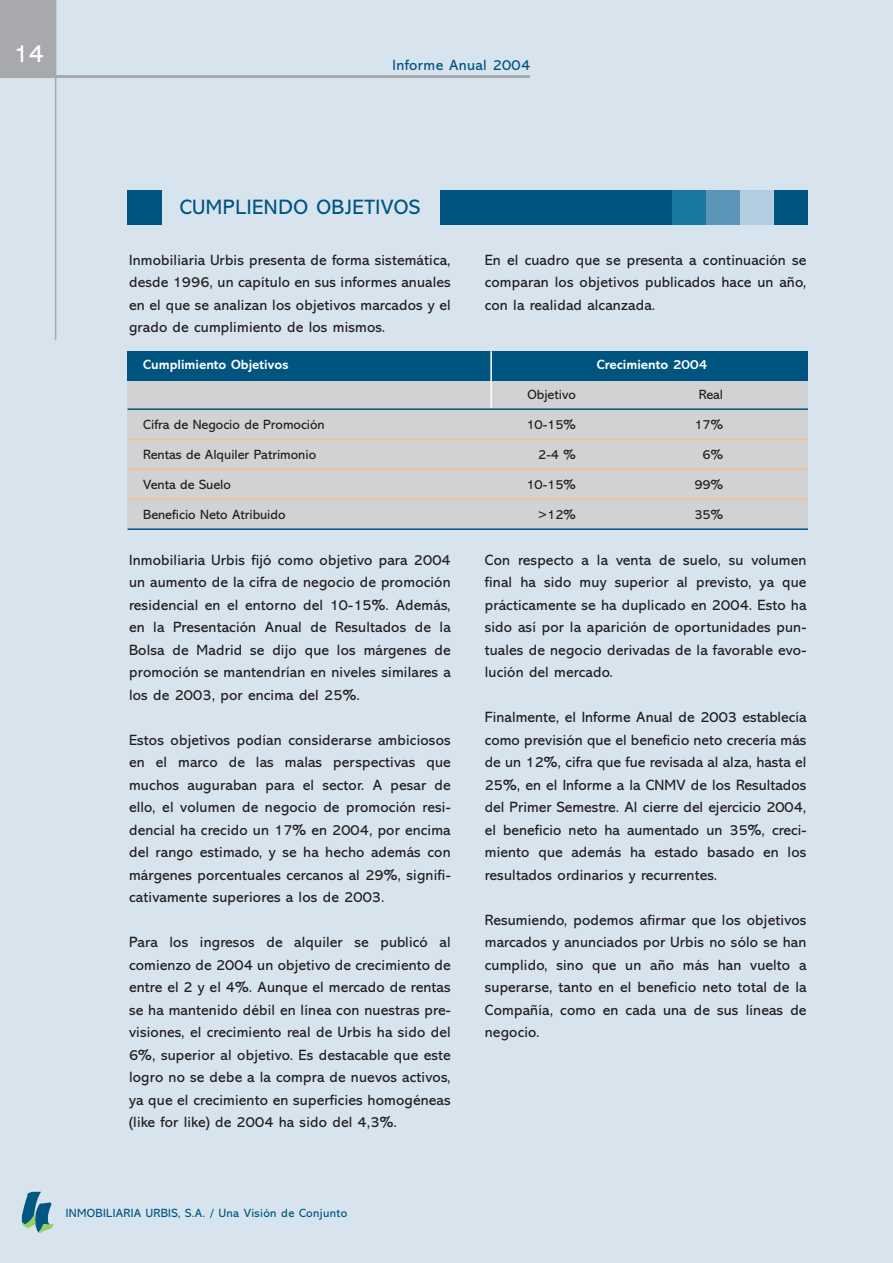
<style>
.page{position:relative;width:893px;height:1263px;background:#d7e4ee}
.page>*{position:absolute;margin:0;border:0;box-sizing:border-box;transform-origin:0 0}
.t1{font:25.5px "Abadi";color:#fff}
.t2{font:21px "Abadi";letter-spacing:.03em;color:#005480}
.t3{font:15px/22.5px "Abadi";letter-spacing:.01em;color:#231f20;text-align:justify}
.t4{font:15px "Abadi";letter-spacing:.025em;color:#005480}
.t5{font:13.5px "Abadi";color:#231f20}
.t6{font:700 13.5px "Abadi";color:#fff}
.t7{font:12px "Abadi";letter-spacing:.025em;color:#005480}
</style>
<div class="page">
<div style="left:0;top:0;width:56px;height:76px;background:#a8a9ad"></div>
<hr style="left:0;top:75px;width:530px;height:3px;background:#a8a9ad">
<hr style="left:55px;top:0;width:1px;height:340px;background:#a8a9ad">
<svg style="left:22px;top:1192px;width:31px;height:41px"></svg>
<div style="left:128px;top:190px;width:34px;height:34px;background:#005480"></div>
<div style="left:774px;top:190px;width:34px;height:34px;background:#005480"></div>
<div style="left:740px;top:190px;width:34px;height:34px;background:#b4ccdf"></div>
<div style="left:706px;top:190px;width:34px;height:34px;background:#5d95b8"></div>
<div style="left:672px;top:190px;width:34px;height:34px;background:#1a77a0"></div>
<div style="left:440px;top:190px;width:232px;height:34px;background:#005480"></div>
<div style="left:128px;top:351px;width:680px;height:178px;background:#d1d2d4"></div>
<div style="left:128px;top:351px;width:680px;height:30px;background:#005480"></div>
<hr style="left:490px;top:351px;width:2px;height:58px;background:#fff">
<hr style="left:128px;top:408px;width:680px;height:2px;background:#005480">
<hr style="left:128px;top:438px;width:680px;height:2px;background:#fcc087">
<hr style="left:128px;top:468px;width:680px;height:2px;background:#fcc087">
<hr style="left:128px;top:498px;width:680px;height:2px;background:#fcc087">
<hr style="left:128px;top:528px;width:680px;height:2px;background:#005480">
<h1 class="t1" style="left:13px;top:44px;width:32px">14</h1>
<p class="t4" style="left:392px;top:60px;width:139px">Informe Anual 2004</p>
<h2 class="t2" style="left:180px;top:200px;width:242px">CUMPLIENDO OBJETIVOS</h2>
<p class="t3" style="left:129px;top:250px;width:323px">Inmobiliaria Urbis presenta de forma sistemática, desde 1996, un capítulo en sus informes anuales en el que se analizan los objetivos marcados y el grado de cumplimiento de los mismos.</p>
<p class="t3" style="left:485px;top:250px;width:323px">En el cuadro que se presenta a continuación se comparan los objetivos publicados hace un año, con la realidad alcanzada.</p>
<p class="t6" style="left:143px;top:360px;width:147px">Cumplimiento Objetivos</p>
<p class="t6" style="left:597px;top:360px;width:112px">Crecimiento 2004</p>
<p class="t5" style="left:527px;top:390px;width:50px">Objetivo</p>
<p class="t5" style="left:699px;top:390px;width:26px">Real</p>
<p class="t5" style="left:143px;top:420px;width:183px">Cifra de Negocio de Promoción</p>
<p class="t5" style="left:526px;top:420px;width:51px">10-15%</p>
<p class="t5" style="left:694px;top:420px;width:30px">17%</p>
<p class="t5" style="left:143px;top:450px;width:174px">Rentas de Alquiler Patrimonio</p>
<p class="t5" style="left:538px;top:450px;width:39px">2-4 %</p>
<p class="t5" style="left:703px;top:450px;width:22px">6%</p>
<p class="t5" style="left:143px;top:480px;width:89px">Venta de Suelo</p>
<p class="t5" style="left:526px;top:480px;width:51px">10-15%</p>
<p class="t5" style="left:694px;top:480px;width:30px">99%</p>
<p class="t5" style="left:143px;top:510px;width:144px">Beneficio Neto Atribuido</p>
<p class="t5" style="left:538px;top:510px;width:39px">&gt;12%</p>
<p class="t5" style="left:694px;top:510px;width:30px">35%</p>
<p class="t3" style="left:129px;top:550px;width:323px">Inmobiliaria Urbis fijó como objetivo para 2004 un aumento de la cifra de negocio de promoción residencial en el entorno del 10-15%. Además, en la Presentación Anual de Resultados de la Bolsa de Madrid se dijo que los márgenes de promoción se mantendrían en niveles similares a los de 2003, por encima del 25%.</p>
<p class="t3" style="left:129px;top:730px;width:323px">Estos objetivos podían considerarse ambiciosos en el marco de las malas perspectivas que muchos auguraban para el sector. A pesar de ello, el volumen de negocio de promoción resi&shy;dencial ha crecido un 17% en 2004, por encima del rango estimado, y se ha hecho además con márgenes porcentuales cercanos al 29%, signifi&shy;cativamente superiores a los de 2003.</p>
<p class="t3" style="left:129px;top:932px;width:323px">Para los ingresos de alquiler se publicó al comienzo de 2004 un objetivo de crecimiento de entre el 2 y el 4%. Aunque el mercado de rentas se ha mantenido débil en línea con nuestras pre&shy;visiones, el crecimiento real de Urbis ha sido del 6%, superior al objetivo. Es destacable que este logro no se debe a la compra de nuevos activos, ya que el crecimiento en superficies homogéneas (like for like) de 2004 ha sido del 4,3%.</p>
<p class="t7" style="left:66px;top:1209px;width:283px">INMOBILIARIA URBIS, S.A. / Una Visión de Conjunto</p>
<p class="t3" style="left:485px;top:550px;width:323px">Con respecto a la venta de suelo, su volumen final ha sido muy superior al previsto, ya que prácticamente se ha duplicado en 2004. Esto ha sido así por la aparición de oportunidades pun&shy;tuales de negocio derivadas de la favorable evo&shy;lución del mercado.</p>
<p class="t3" style="left:485px;top:707px;width:323px">Finalmente, el Informe Anual de 2003 establecía como previsión que el beneficio neto crecería más de un 12%, cifra que fue revisada al alza, hasta el 25%, en el Informe a la CNMV de los Resultados del Primer Semestre. Al cierre del ejercicio 2004, el beneficio neto ha aumentado un 35%, creci&shy;miento que además ha estado basado en los resultados ordinarios y recurrentes.</p>
<p class="t3" style="left:485px;top:910px;width:323px">Resumiendo, podemos afirmar que los objetivos marcados y anunciados por Urbis no sólo se han cumplido, sino que un año más han vuelto a superarse, tanto en el beneficio neto total de la Compañía, como en cada una de sus líneas de negocio.</p>
</div>
